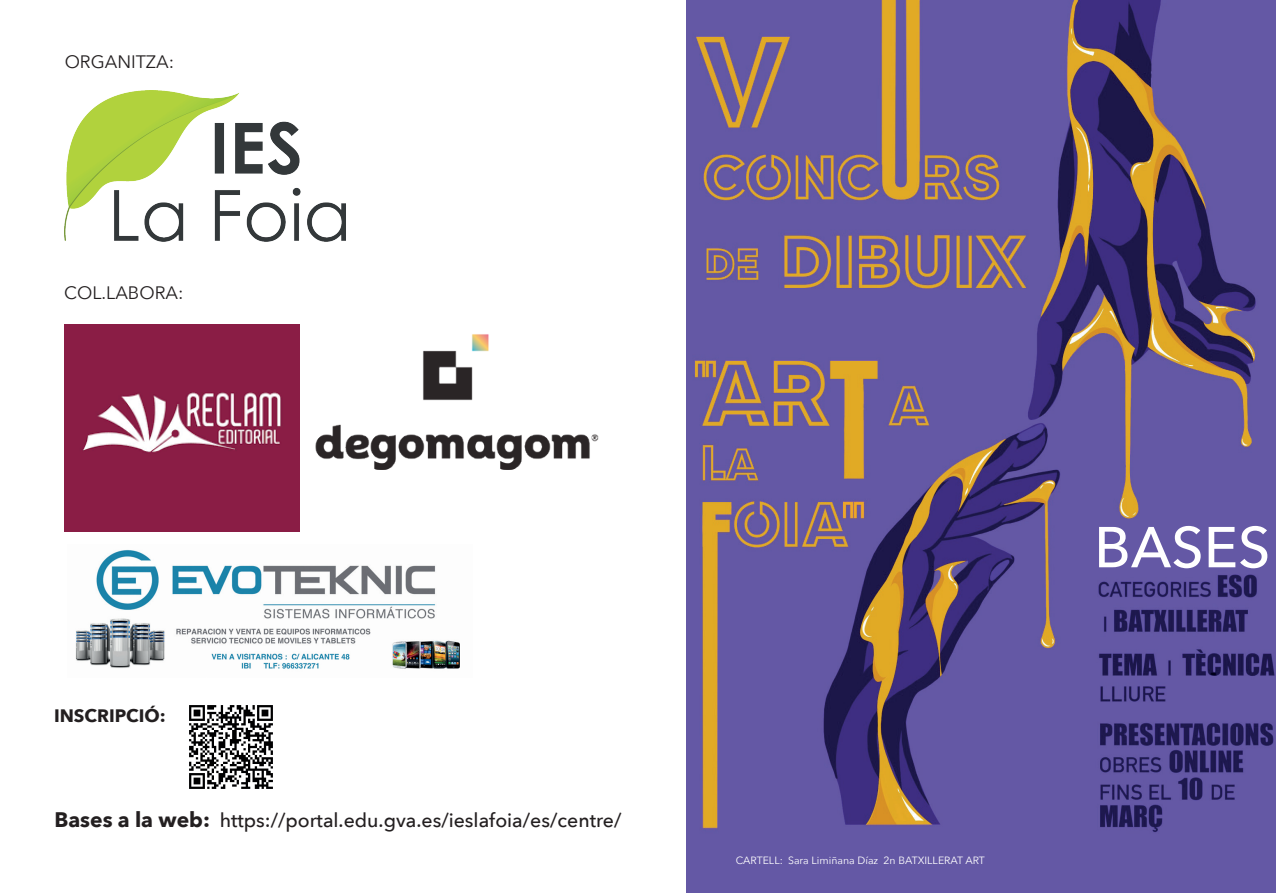
<style>
.page{position:relative;width:1276px;height:893px;background:#fff}
.page>*{position:absolute;margin:0;border:0;box-sizing:border-box;transform-origin:0 0}
.t1{font:500 57px "Avenir Next";color:#fff}
.t2{font:500 19.5px "Avenir Next";color:#231f20}
.t3{font:18px "Avenir Next";color:#231f20}
.t4{font:700 18px "Avenir Next";color:#231f20}
.t5{font:10.5px "Avenir Next";color:#fff}
.s1{font-weight:700;font-size:21px}
</style>
<div class="page">
<img style="left:687px;top:0;width:589px;height:893px">
<img style="left:75px;top:550px;width:385px;height:119px">
<img style="left:64px;top:324px;width:235px;height:207px">
<img style="left:315px;top:334px;width:284px;height:135px">
<img style="left:189px;top:705px;width:84px;height:84px">
<img style="left:64px;top:90px;width:282px;height:152px">
<p class="t3" style="left:65px;top:47px;width:111px">ORGANITZA:</p>
<p class="t3" style="left:64px;top:277px;width:121px">COL.LABORA:</p>
<p class="t4" style="left:54px;top:700px;width:113px">INSCRIPCIÓ:</p>
<p class="t2" style="left:54px;top:804px;width:568px"><span class="s1">Bases a la web:</span> https://portal.edu.gva.es/ieslafoia/es/centre/</p>
<h1 class="t1" style="left:1094px;top:499px;width:178px">BASES</h1>
<p class="t5" style="left:736px;top:852px;width:251px">CARTELL: Sara Limiñana Díaz 2n BATXILLERAT ART</p>
</div>
